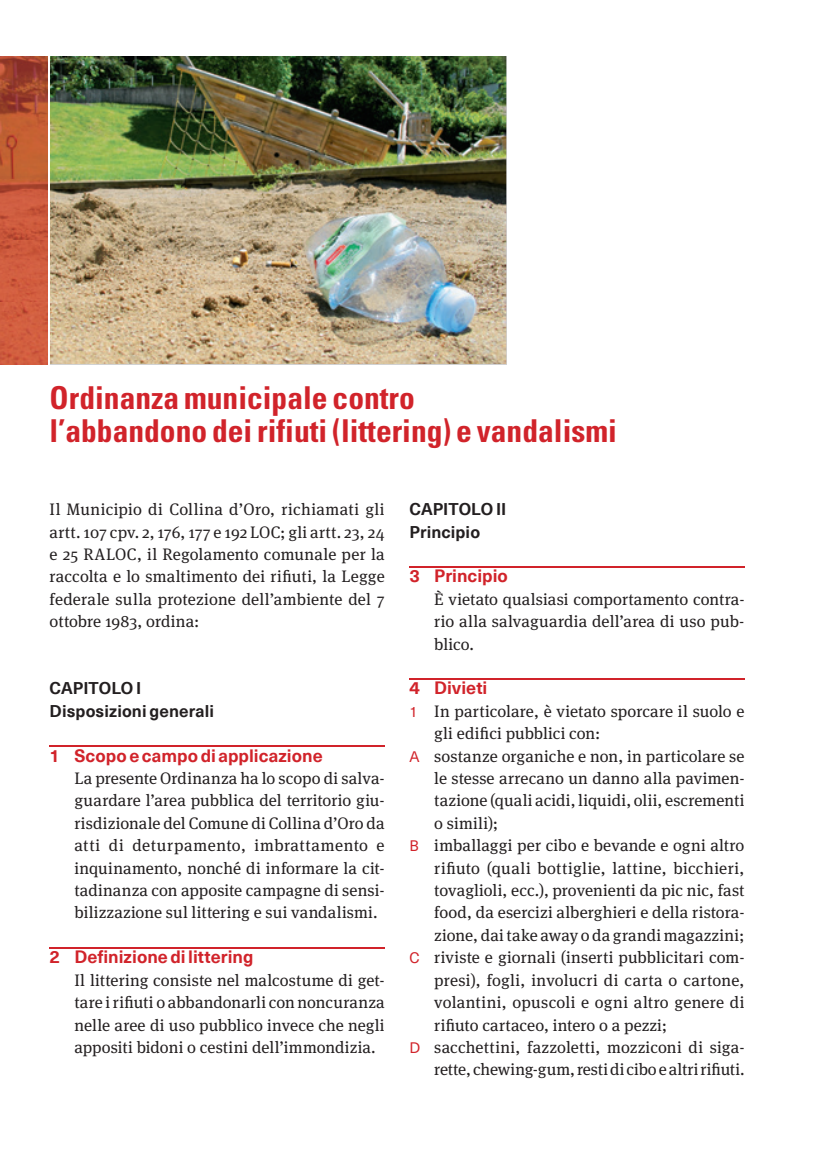
<style>
.page{position:relative;width:819px;height:1151px;background:#fff}
.page>*{position:absolute;margin:0;border:0;box-sizing:border-box;transform-origin:0 0}
.t1{font:700 condensed 31.5px/33.6px "Univers";color:#d1232a}
.t2{font:700 17.5px "Neue Haas Unica Pro";color:#d1232a}
.t3{font:16.62px/22.4px "Meta Serif Pro";letter-spacing:.01em;color:#231f20;text-align:justify}
.t4{font:700 16.62px/22.4px "Neue Haas Unica Pro";letter-spacing:.005em;color:#231f20}
.s1{font-family:"Neue Haas Unica Pro";font-size:14.88px;color:#d1232a}
</style>
<div class="page">
<img style="left:50px;top:56px;width:456px;height:308px">
<img style="left:0;top:56px;width:48px;height:308px">
<hr style="left:50px;top:746px;width:334px;height:1px;background:#d1232a">
<hr style="left:50px;top:947px;width:334px;height:1px;background:#d1232a">
<hr style="left:409px;top:566px;width:335px;height:2px;background:#d1232a">
<hr style="left:409px;top:678px;width:335px;height:2px;background:#d1232a">
<h1 class="t1" style="left:50px;top:381px;width:568px">Ordinanza municipale contro<br>l’abbandono dei rifiuti (littering) e vandalismi</h1>
<p class="t3" style="left:50px;top:497px;width:336px">Il Municipio di Collina d’Oro, richiamati gli artt. 107 cpv. 2, 176, 177 e 192 LOC; gli artt. 23, 24 e 25 RALOC, il Regolamento comunale per la raccolta e lo smaltimento dei rifiuti, la Legge federale sulla protezione dell’ambiente del 7 ottobre 1983, ordina:</p>
<p class="t4" style="left:50px;top:677px;width:166px">CAPITOLO I<br>Disposizioni generali</p>
<p class="t2" style="left:50px;top:745px;width:274px">1 Scopo e campo di applicazione</p>
<p class="t3" style="left:74px;top:766px;width:312px">La presente Ordinanza ha lo scopo di salva&shy;guardare l’area pubblica del territorio giu&shy;risdizionale del Comune di Collina d’Oro da atti di deturpamento, imbrattamento e inquinamento, nonché di informare la cit&shy;tadinanza con apposite campagne di sensi&shy;bilizzazione sul littering e sui vandalismi.</p>
<p class="t2" style="left:50px;top:946px;width:205px">2 Definizione di littering</p>
<p class="t3" style="left:74px;top:968px;width:312px">Il littering consiste nel malcostume di get&shy;tare i rifiuti o abbandonarli con noncuranza nelle aree di uso pubblico invece che negli appositi bidoni o cestini dell’immondizia.</p>
<p class="t4" style="left:409px;top:498px;width:98px">CAPITOLO II<br>Principio</p>
<p class="t2" style="left:409px;top:565px;width:100px">3 Principio</p>
<p class="t3" style="left:434px;top:587px;width:312px">È vietato qualsiasi comportamento contra&shy;rio alla salvaguardia dell’area di uso pub&shy;blico.</p>
<p class="t2" style="left:409px;top:677px;width:79px">4 Divieti</p>
<p class="t3" style="left:409px;top:699px;width:336px"><span class="s1">1</span> In particolare, è vietato sporcare il suolo e</p>
<p class="t3" style="left:434px;top:721px;width:168px">gli edifici pubblici con:</p>
<p class="t3" style="left:409px;top:744px;width:336px"><span class="s1">A</span> sostanze organiche e non, in particolare se</p>
<p class="t3" style="left:434px;top:766px;width:312px">le stesse arrecano un danno alla pavimen-</p>
<p class="t3" style="left:434px;top:789px;width:312px">tazione (quali acidi, liquidi, olii, escrementi</p>
<p class="t3" style="left:434px;top:811px;width:66px">o simili);</p>
<p class="t3" style="left:409px;top:833px;width:336px"><span class="s1">B</span> imballaggi per cibo e bevande e ogni altro</p>
<p class="t3" style="left:434px;top:856px;width:312px">rifiuto (quali bottiglie, lattine, bicchieri,</p>
<p class="t3" style="left:434px;top:878px;width:312px">tovaglioli, ecc.), provenienti da pic nic, fast</p>
<p class="t3" style="left:434px;top:901px;width:312px">food, da esercizi alberghieri e della ristora-</p>
<p class="t3" style="left:434px;top:923px;width:312px">zione, dai take away o da grandi magazzini;</p>
<p class="t3" style="left:409px;top:945px;width:336px"><span class="s1">C</span> riviste e giornali (inserti pubblicitari com-</p>
<p class="t3" style="left:434px;top:968px;width:312px">presi), fogli, involucri di carta o cartone,</p>
<p class="t3" style="left:434px;top:990px;width:312px">volantini, opuscoli e ogni altro genere di</p>
<p class="t3" style="left:434px;top:1013px;width:234px">rifiuto cartaceo, intero o a pezzi;</p>
<p class="t3" style="left:409px;top:1035px;width:336px"><span class="s1">D</span> sacchettini, fazzoletti, mozziconi di siga-</p>
<p class="t3" style="left:434px;top:1057px;width:312px">rette, chewing-gum, resti di cibo e altri rifiuti.</p>
</div>
